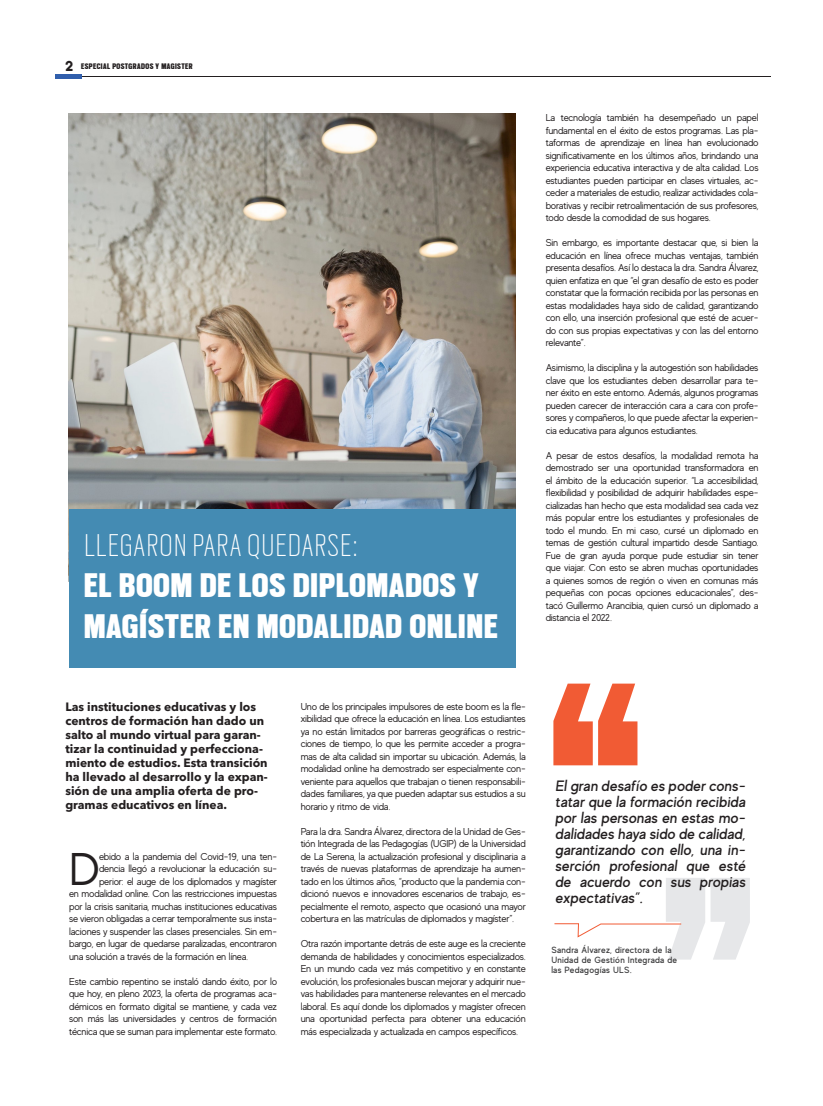
<style>
.page{position:relative;width:823px;height:1106px;background:#fff}
.page>*{position:absolute;margin:0;border:0;box-sizing:border-box;transform-origin:0 0}
.t1{font:45.7px "MADE Evolve Sans";color:#231f20}
.t2{font:900 38px/41px "Scout Cond";letter-spacing:.03em;color:#fff}
.t3{font:300 35px "Scout Cond";letter-spacing:.03em;color:#fff;scale:1.1 1}
.t4{font:500 15px/16px "MADE Evolve Sans";letter-spacing:-.005em;color:#231f20;text-align:justify}
.t5{font:700 12px/14px "Avenir Next LT Pro";color:#231f20}
.t6{font:800 12px "Fashion Fetish";color:#231f20}
.t7{font:10px/12.5px "MADE Evolve Sans";letter-spacing:-.02em;color:#231f20;text-align:justify}
.t8{font:500 9px/10px "MADE Evolve Sans";letter-spacing:.025em;color:#3e3e3f}
.t9{font:900 9px "Scout Cond";letter-spacing:.05em;color:#231f20}
</style>
<div class="page">
<hr style="left:80px;top:76px;width:690px;height:1px;background:#231f20">
<div style="left:56px;top:74px;width:26px;height:5px;background:#315fac"></div>
<svg style="left:710px;top:878px;width:39px;height:81px"></svg>
<img style="left:69px;top:114px;width:446px;height:395px">
<div style="left:69px;top:509px;width:446px;height:159px;background:#448bb3"></div>
<svg style="left:553px;top:683px;width:84px;height:82px"></svg>
<svg style="left:554px;top:878px;width:150px;height:81px"></svg>
<p class="t6" style="left:65px;top:56px;width:10px">2</p>
<p class="t9" style="left:81px;top:62px;width:113px">ESPECIAL POSTGRADOS Y MAGISTER</p>
<p class="t3" style="left:84px;top:528px;width:250px">LLEGARON PARA QUEDARSE:</p>
<p class="t2" style="left:84px;top:565px;width:415px">EL BOOM DE LOS DIPLOMADOS Y<br>MAGÍSTER EN MODALIDAD ONLINE</p>
<p class="t7" style="left:545px;top:111px;width:214px">La tecnología también ha desempeñado un papel fundamental en el éxito de estos programas. Las pla&shy;taformas de aprendizaje en línea han evolucionado significativamente en los últimos años, brindando una experiencia educativa interactiva y de alta calidad. Los estudiantes pueden participar en clases virtuales, ac&shy;ceder a materiales de estudio, realizar actividades cola&shy;borativas y recibir retroalimentación de sus profesores, todo desde la comodidad de sus hogares.</p>
<p class="t7" style="left:545px;top:236px;width:214px">Sin embargo, es importante destacar que, si bien la educación en línea ofrece muchas ventajas, también presenta desafíos. Así lo destaca la dra. Sandra Álvarez, quien enfatiza en que “el gran desafío de esto es poder constatar que la formación recibida por las personas en estas modalidades haya sido de calidad, garantizando con ello, una inserción profesional que esté de acuer&shy;do con sus propias expectativas y con las del entorno relevante”.</p>
<p class="t7" style="left:545px;top:361px;width:214px">Asimismo, la disciplina y la autogestión son habilidades clave que los estudiantes deben desarrollar para te&shy;ner éxito en este entorno. Además, algunos programas pueden carecer de interacción cara a cara con profe&shy;sores y compañeros, lo que puede afectar la experien&shy;cia educativa para algunos estudiantes.</p>
<p class="t7" style="left:545px;top:449px;width:214px">A pesar de estos desafíos, la modalidad remota ha demostrado ser una oportunidad transformadora en el ámbito de la educación superior. “La accesibilidad, flexibilidad y posibilidad de adquirir habilidades espe&shy;cializadas han hecho que esta modalidad sea cada vez más popular entre los estudiantes y profesionales de todo el mundo. En mi caso, cursé un diplomado en temas de gestión cultural impartido desde Santiago.<br>Fue de gran ayuda porque pude estudiar sin tener que viajar. Con esto se abren muchas oportunidades a quienes somos de región o viven en comunas más pequeñas con pocas opciones educacionales”, des&shy;tacó Guillermo Arancibia, quien cursó un diplomado a distancia el 2022.</p>
<p class="t5" style="left:65px;top:700px;width:204px">Las instituciones educativas y los centros de formación han dado un salto al mundo virtual para garan&shy;tizar la continuidad y perfecciona&shy;miento de estudios. Esta transición ha llevado al desarrollo y la expan&shy;sión de una amplia oferta de pro&shy;gramas educativos en línea.</p>
<p class="t1" style="left:69px;top:840px;width:32px">D</p>
<p class="t7" style="left:99px;top:849px;width:179px">ebido a la pandemia del Covid-19, una ten-</p>
<p class="t7" style="left:99px;top:862px;width:179px">dencia llegó a revolucionar la educación su-</p>
<p class="t7" style="left:99px;top:874px;width:179px">perior: el auge de los diplomados y magíster</p>
<p class="t7" style="left:69px;top:887px;width:209px">en modalidad online. Con las restricciones impuestas</p>
<p class="t7" style="left:69px;top:899px;width:209px">por la crisis sanitaria, muchas instituciones educativas</p>
<p class="t7" style="left:69px;top:912px;width:209px">se vieron obligadas a cerrar temporalmente sus insta-</p>
<p class="t7" style="left:69px;top:924px;width:209px">laciones y suspender las clases presenciales. Sin em-</p>
<p class="t7" style="left:69px;top:937px;width:209px">bargo, en lugar de quedarse paralizadas, encontraron</p>
<p class="t7" style="left:69px;top:949px;width:180px">una solución a través de la formación en línea.</p>
<p class="t7" style="left:69px;top:974px;width:209px">Este cambio repentino se instaló dando éxito, por lo que hoy, en pleno 2023, la oferta de programas aca&shy;démicos en formato digital se mantiene, y cada vez son más las universidades y centros de formación técnica que se suman para implementar este formato.</p>
<p class="t7" style="left:300px;top:699px;width:226px">Uno de los principales impulsores de este boom es la fle&shy;xibilidad que ofrece la educación en línea. Los estudiantes ya no están limitados por barreras geográficas o restric&shy;ciones de tiempo, lo que les permite acceder a progra&shy;mas de alta calidad sin importar su ubicación. Además, la modalidad online ha demostrado ser especialmente con&shy;veniente para aquellos que trabajan o tienen responsabili&shy;dades familiares, ya que pueden adaptar sus estudios a su horario y ritmo de vida.</p>
<p class="t7" style="left:300px;top:824px;width:226px">Para la dra. Sandra Álvarez, directora de la Unidad de Ges&shy;tión Integrada de las Pedagogías (UGIP) de la Universidad de La Serena, la actualización profesional y disciplinaria a través de nuevas plataformas de aprendizaje ha aumen&shy;tado en los últimos años, “producto que la pandemia con&shy;dicionó nuevos e innovadores escenarios de trabajo, es&shy;pecialmente el remoto, aspecto que ocasionó una mayor cobertura en las matrículas de diplomados y magíster”.</p>
<p class="t7" style="left:300px;top:937px;width:226px">Otra razón importante detrás de este auge es la creciente demanda de habilidades y conocimientos especializados.<br>En un mundo cada vez más competitivo y en constante evolución, los profesionales buscan mejorar y adquirir nue&shy;vas habilidades para mantenerse relevantes en el mercado laboral. Es aquí donde los diplomados y magíster ofrecen una oportunidad perfecta para obtener una educación más especializada y actualizada en campos específicos.</p>
<p class="t4" style="left:555px;top:777px;width:194px">El gran desafío es poder cons&shy;tatar que la formación recibida por las personas en estas mo&shy;dalidades haya sido de calidad, garantizando con ello, una in&shy;serción profesional que esté de acuerdo con sus propias expectativas”.</p>
<p class="t8" style="left:551px;top:944px;width:127px">Sandra Álvarez, directora de la<br>Unidad de Gestión Integrada de las Pedagogías ULS.</p>
</div>
